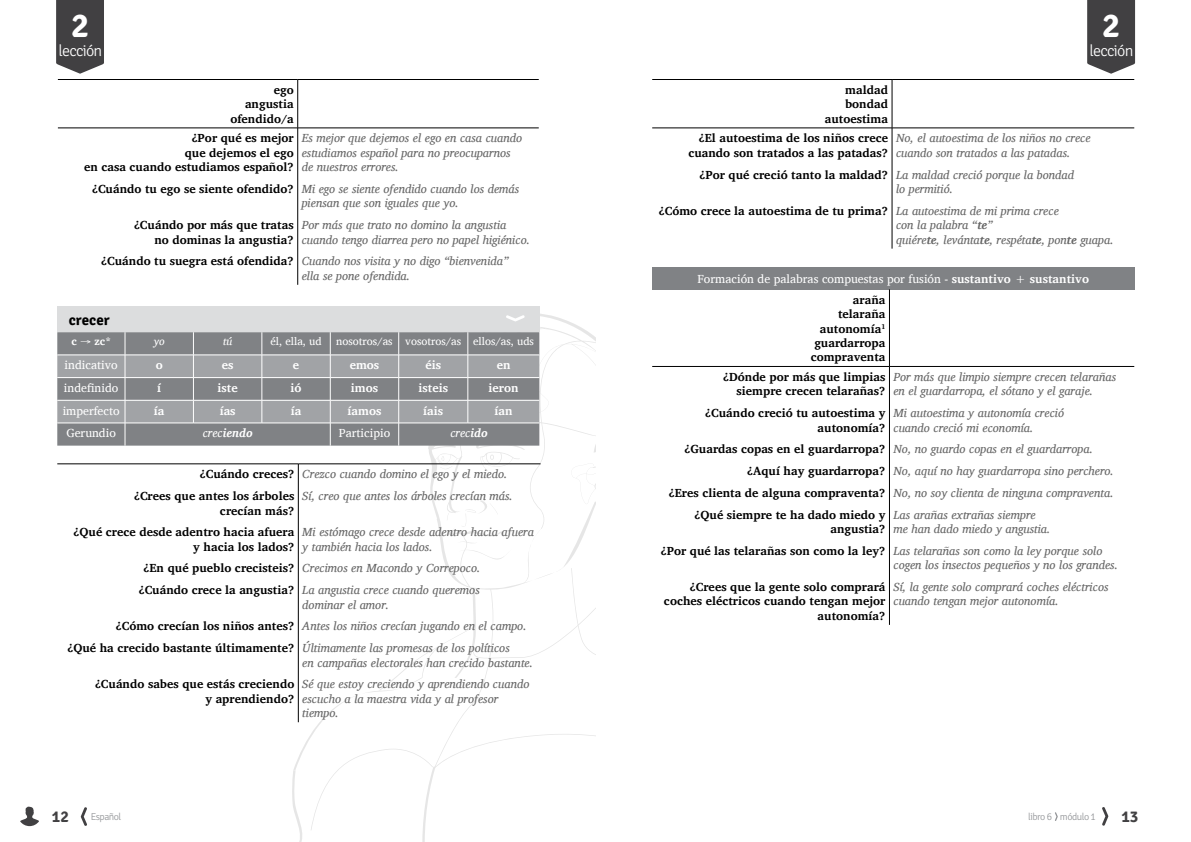
<style>
.page{position:relative;width:1191px;height:842px;background:#fff}
.page>*{position:absolute;margin:0;border:0;box-sizing:border-box;transform-origin:0 0}
.t1{font:700 33.9px "Signika Negative";color:#fff}
.t2{font:300 16px "Signika Negative";letter-spacing:-.05em;color:#fff}
.t3{font:700 16px "Signika Negative";color:#414042}
.t4{font:700 15px "Signika Negative";color:#000}
.t5{font:italic 12px/14.4px "Charis SIL";color:#666}
.t6{font:700 12px/14.4px "Charis SIL";color:#000;text-align:right}
.t7{font:12px/21.1px "Charis SIL";color:#fff}
.t8{font:700 12px "Charis SIL";color:#fff}
.t9{font:italic 700 12px "Charis SIL";color:#fff}
.t10{font:italic 12px "Charis SIL";color:#fff}
.t11{font:11px "Charis SIL";color:#fff}
.t12{font:700 11px "Charis SIL";color:#fff}
.t13{font:italic 11px "Charis SIL";color:#fff}
.t14{font:300 10px "Signika Negative";letter-spacing:-.05em;color:#939598}
.s1{font-weight:400}
.s2{font-weight:700}
.s3{font-weight:700;color:#000}
</style>
<div class="page">
<svg style="left:1102px;top:807px;width:6px;height:19px"></svg>
<svg style="left:1055px;top:812px;width:2px;height:9px"></svg>
<svg style="left:292px;top:312px;width:304px;height:530px"></svg>
<svg style="left:81px;top:807px;width:6px;height:19px"></svg>
<svg style="left:20px;top:807px;width:19px;height:19px"></svg>
<hr style="left:297px;top:80px;width:1px;height:48px;background:#000">
<hr style="left:58px;top:79px;width:240px;height:1px;background:#000">
<hr style="left:298px;top:79px;width:241px;height:1px;background:#000">
<hr style="left:58px;top:128px;width:240px;height:1px;background:#000">
<hr style="left:298px;top:128px;width:241px;height:1px;background:#000">
<hr style="left:297px;top:128px;width:1px;height:157px;background:#000">
<div style="left:57px;top:307px;width:482px;height:25px;background:#dcddde"></div>
<svg style="left:57px;top:332px;width:482px;height:114px;background:#929497"></svg>
<hr style="left:468px;top:423px;width:71px;height:1px;background:#fff">
<hr style="left:57px;top:464px;width:241px;height:1px;background:#000">
<hr style="left:298px;top:464px;width:242px;height:1px;background:#000">
<hr style="left:298px;top:464px;width:1px;height:258px;background:#000">
<hr style="left:892px;top:80px;width:1px;height:48px;background:#000">
<hr style="left:652px;top:79px;width:240px;height:1px;background:#000">
<hr style="left:892px;top:79px;width:242px;height:1px;background:#000">
<hr style="left:652px;top:128px;width:240px;height:1px;background:#000">
<hr style="left:892px;top:128px;width:242px;height:1px;background:#000">
<hr style="left:892px;top:128px;width:1px;height:121px;background:#000">
<div style="left:652px;top:267px;width:482px;height:22px;background:#808285"></div>
<hr style="left:889px;top:289px;width:1px;height:77px;background:#000">
<hr style="left:652px;top:366px;width:237px;height:1px;background:#000">
<hr style="left:889px;top:366px;width:245px;height:1px;background:#000">
<hr style="left:889px;top:367px;width:1px;height:258px;background:#000">
<div style="left:56px;top:0;width:48px;height:65px;background:#414042"></div>
<div style="left:1087px;top:0;width:48px;height:65px;background:#414042"></div>
<svg style="left:506px;top:315px;width:18px;height:6px"></svg>
<h1 class="t1" style="left:71px;top:5px;width:19px">2</h1>
<h2 class="t2" style="left:59px;top:42px;width:45px">lección</h2>
<p class="t6" style="left:230px;top:83px;width:65px">ego angustia ofendido/a</p>
<p class="t6" style="left:84px;top:131px;width:211px">¿Por qué es mejor<br>que dejemos el ego<br>en casa cuando estudiamos español?</p>
<p class="t6" style="left:92px;top:182px;width:203px">¿Cuándo tu ego se siente ofendido?</p>
<p class="t6" style="left:134px;top:218px;width:161px">¿Cuándo por más que tratas no dominas la angustia?</p>
<p class="t6" style="left:101px;top:254px;width:194px">¿Cuándo tu suegra está ofendida?</p>
<p class="t5" style="left:302px;top:131px;width:222px">Es mejor que dejemos el ego en casa cuando estudiamos español para no preocuparnos de nuestros errores.</p>
<p class="t5" style="left:302px;top:182px;width:219px">Mi ego se siente ofendido cuando los demás piensan que son iguales que yo.</p>
<p class="t5" style="left:302px;top:218px;width:230px">Por más que trato no domino la angustia cuando tengo diarrea pero no papel higiénico.</p>
<p class="t5" style="left:302px;top:254px;width:208px">Cuando nos visita y no digo “bienvenida” ella se pone ofendida.</p>
<p class="t4" style="left:69px;top:311px;width:42px">crecer</p>
<p class="t12" style="left:71px;top:335px;width:41px">c <span class="s1">→</span> zc*</p>
<p class="t13" style="left:154px;top:335px;width:13px">yo</p>
<p class="t13" style="left:223px;top:335px;width:11px">tú</p>
<p class="t11" style="left:270px;top:335px;width:53px">él, ella, ud</p>
<p class="t11" style="left:336px;top:335px;width:199px">nosotros/as vosotros/as ellos/as, uds</p>
<p class="t7" style="left:65px;top:355px;width:55px">indicativo</p>
<p class="t8" style="left:156px;top:358px;width:9px">o</p>
<p class="t8" style="left:222px;top:358px;width:13px">es</p>
<p class="t8" style="left:293px;top:358px;width:8px">e</p>
<p class="t8" style="left:350px;top:358px;width:31px">emos</p>
<p class="t8" style="left:425px;top:358px;width:17px">éis</p>
<p class="t8" style="left:496px;top:358px;width:15px">en</p>
<p class="t7" style="left:64px;top:377px;width:56px">indefinido</p>
<p class="t8" style="left:157px;top:381px;width:5px">í</p>
<p class="t8" style="left:217px;top:381px;width:22px">iste</p>
<p class="t8" style="left:290px;top:381px;width:13px">ió</p>
<p class="t8" style="left:351px;top:381px;width:29px">imos</p>
<p class="t8" style="left:418px;top:381px;width:31px">isteis</p>
<p class="t8" style="left:488px;top:381px;width:32px">ieron</p>
<p class="t7" style="left:63px;top:400px;width:58px">imperfecto</p>
<p class="t8" style="left:154px;top:404px;width:12px">ía</p>
<p class="t8" style="left:220px;top:404px;width:17px">ías</p>
<p class="t8" style="left:291px;top:404px;width:12px">ía</p>
<p class="t8" style="left:347px;top:404px;width:35px">íamos</p>
<p class="t8" style="left:423px;top:404px;width:21px">íais</p>
<p class="t8" style="left:494px;top:404px;width:20px">ían</p>
<p class="t7" style="left:66px;top:423px;width:51px">Gerundio</p>
<p class="t9" style="left:203px;top:426px;width:51px"><span class="s1">crec</span>iendo</p>
<p class="t7" style="left:339px;top:423px;width:53px">Participio</p>
<p class="t10" style="left:450px;top:426px;width:39px">crec<span class="s2">ido</span></p>
<p class="t6" style="left:134px;top:463px;width:162px;line-height:21.8px">¿Cuándo creces?<br>¿Crees que antes los árboles</p>
<p class="t6" style="left:73px;top:499px;width:222px;line-height:21.8px">crecían más?<br>¿Qué crece desde adentro hacia afuera</p>
<p class="t6" style="left:138px;top:536px;width:157px;line-height:21.8px">y hacia los lados?<br>¿En qué pueblo crecisteis? ¿Cuándo crece la angustia?</p>
<p class="t6" style="left:67px;top:615px;width:229px;line-height:21.8px">¿Cómo crecían los niños antes?<br>¿Qué ha crecido bastante últimamente?</p>
<p class="t6" style="left:95px;top:677px;width:201px">¿Cuándo sabes que estás creciendo y aprendiendo?</p>
<p class="t5" style="left:302px;top:463px;width:212px;line-height:21.8px">Crezco cuando domino el ego y el miedo.<br>Sí, creo que antes los árboles crecían más.</p>
<p class="t5" style="left:302px;top:525px;width:233px">Mi estómago crece desde adentro hacia afuera y también hacia los lados.</p>
<p class="t5" style="left:302px;top:557px;width:180px;line-height:21.8px">Crecimos en Macondo y Correpoco.<br>La angustia crece cuando queremos</p>
<p class="t5" style="left:302px;top:593px;width:226px;line-height:21.8px">dominar el amor.<br>Antes los niños crecían jugando en el campo.<br>Últimamente las promesas de los políticos</p>
<p class="t5" style="left:302px;top:651px;width:232px;line-height:21.8px">en campañas electorales han crecido bastante.<br>Sé que estoy creciendo y aprendiendo cuando</p>
<p class="t5" style="left:302px;top:691px;width:197px">escucho a la maestra vida y al profesor tiempo.</p>
<h1 class="t1" style="left:1102px;top:5px;width:19px">2</h1>
<h2 class="t2" style="left:1089px;top:42px;width:45px">lección</h2>
<p class="t6" style="left:824px;top:83px;width:65px">maldad bondad autoestima</p>
<p class="t6" style="left:688px;top:131px;width:201px">¿El autoestima de los niños crece cuando son tratados a las patadas?</p>
<p class="t6" style="left:699px;top:167px;width:190px">¿Por qué creció tanto la maldad?</p>
<p class="t6" style="left:658px;top:203px;width:231px">¿Cómo crece la autoestima de tu prima?</p>
<p class="t5" style="left:896px;top:131px;width:196px">No, el autoestima de los niños no crece cuando son tratados a las patadas.</p>
<p class="t5" style="left:896px;top:167px;width:179px">La maldad creció porque la bondad lo permitió.</p>
<p class="t5" style="left:896px;top:203px;width:219px">La autoestima de mi prima crece<br>con la palabra “<span class="s2">te</span>”<br>quiére<span class="s2">te</span>, levánta<span class="s2">te</span>, respéta<span class="s2">te</span>, pon<span class="s2">te</span> guapa.</p>
<p class="t7" style="left:853px;top:268px;width:238px;text-indent:-155px">Formación de palabras compuestas por fusión - <span class="s2">sustantivo</span> + <span class="s2">sustantivo </span><span class="s3">araña</span></p>
<p class="t6" style="left:810px;top:307px;width:76px">telaraña autonomía<sup>1 </sup>guardarropa compraventa</p>
<p class="t6" style="left:723px;top:370px;width:164px">¿Dónde por más que limpias siempre crecen telarañas?</p>
<p class="t6" style="left:705px;top:406px;width:182px">¿Cuándo creció tu autoestima y autonomía?</p>
<p class="t6" style="left:668px;top:438px;width:218px;line-height:21.8px">¿Guardas copas en el guardarropa? ¿Aquí hay guardarropa?<br>¿Eres clienta de alguna compraventa? ¿Qué siempre te ha dado miedo y</p>
<p class="t6" style="left:660px;top:518px;width:226px;line-height:21.8px">angustia?<br>¿Por qué las telarañas son como la ley?</p>
<p class="t6" style="left:664px;top:580px;width:223px">¿Crees que la gente solo comprará coches eléctricos cuando tengan mejor autonomía?</p>
<p class="t5" style="left:893px;top:370px;width:224px">Por más que limpio siempre crecen telarañas en el guardarropa, el sótano y el garaje.</p>
<p class="t5" style="left:893px;top:406px;width:172px">Mi autoestima y autonomía creció cuando creció mi economía.</p>
<p class="t5" style="left:893px;top:438px;width:222px;line-height:21.8px">No, no guardo copas en el guardarropa.<br>No, aquí no hay guardarropa sino perchero.<br>No, no soy clienta de ninguna compraventa.<br>Las arañas extrañas siempre</p>
<p class="t5" style="left:893px;top:518px;width:210px;line-height:21.8px">me han dado miedo y angustia.<br>Las telarañas son como la ley porque solo</p>
<p class="t5" style="left:893px;top:554px;width:226px;line-height:21.8px">cogen los insectos pequeños y no los grandes.<br>Sí, la gente solo comprará coches eléctricos</p>
<p class="t5" style="left:893px;top:594px;width:167px">cuando tengan mejor autonomía.</p>
<h2 class="t3" style="left:52px;top:807px;width:18px">12</h2>
<p class="t14" style="left:91px;top:811px;width:32px">Español</p>
<p class="t14" style="left:1028px;top:811px;width:69px">libro 6 módulo 1</p>
<h2 class="t3" style="left:1121px;top:807px;width:18px">13</h2>
</div>
